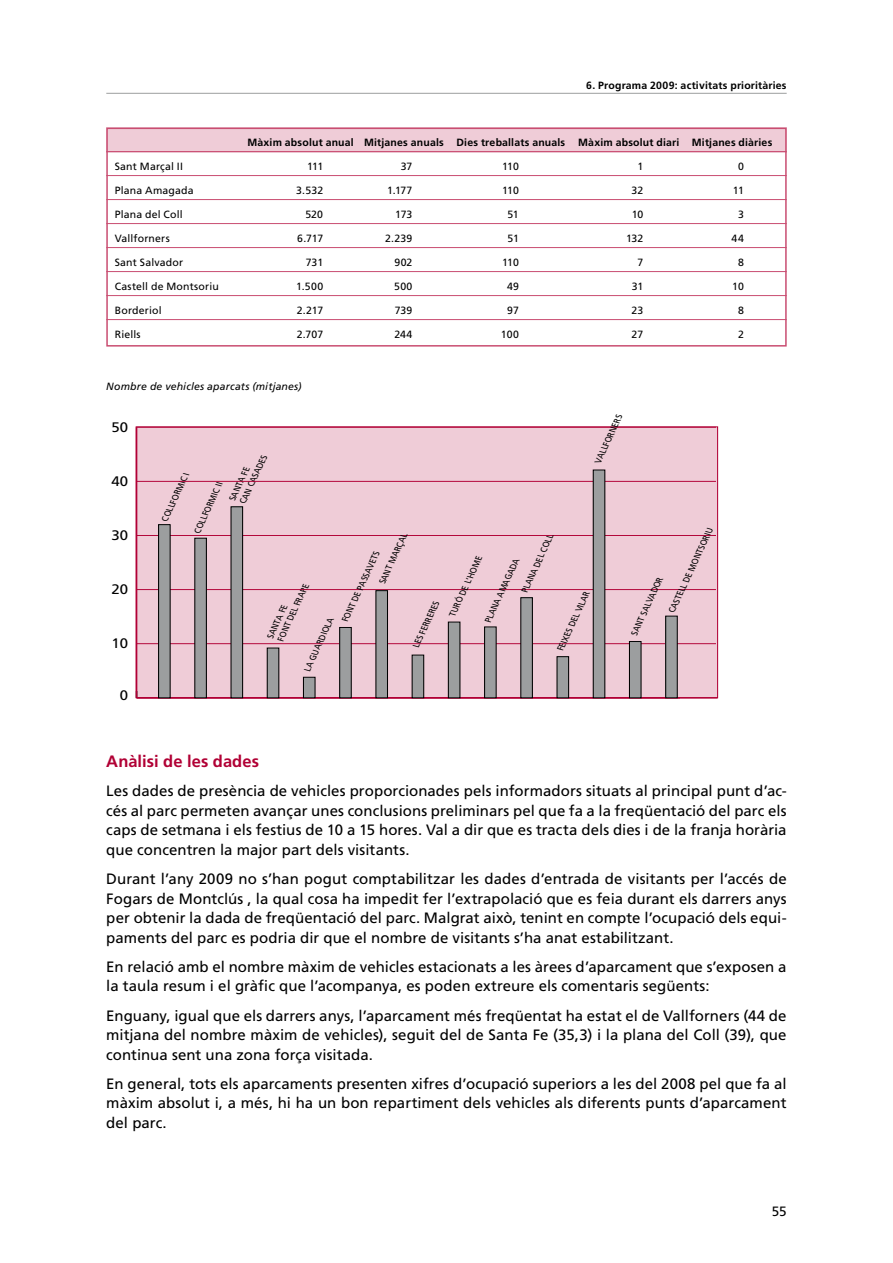
<style>
.page{position:relative;width:893px;height:1263px;background:#fff}
.page>*{position:absolute;margin:0;border:0;box-sizing:border-box;transform-origin:0 0}
.t1{font:700 16.5px "Frutiger LT Std";letter-spacing:.005em;color:#b10035}
.t2{font:15px/19.5px "Frutiger LT Std";color:#000;text-align:justify}
.t3{font:13.8px "Frutiger LT Std";color:#000;scale:1.08 1}
.t4{font:13.5px "Frutiger LT Std";color:#000}
.t5{font:10.5px "Frutiger LT Std";letter-spacing:.015em;color:#000}
.t6{font:700 10.5px "Frutiger LT Std";letter-spacing:.015em;color:#000}
.t7{font:italic 10.5px "Frutiger LT Std";letter-spacing:.015em;color:#000}
.t8{font:italic 8.85px/18.3px "Frutiger LT Std";color:#000;scale:.9 1}
</style>
<div class="page">
<div style="left:106px;top:128px;width:681px;height:25px;background:#efccd7"></div>
<div style="left:106px;top:128px;width:681px;height:219px;border:2px solid #c94d71"></div>
<hr style="left:106px;top:93px;width:681px;height:1px;background:#9c9e9f">
<hr style="left:106px;top:151px;width:681px;height:1px;background:#c94d71">
<hr style="left:106px;top:175px;width:681px;height:1px;background:#c94d71">
<hr style="left:106px;top:199px;width:681px;height:1px;background:#c94d71">
<hr style="left:106px;top:223px;width:681px;height:1px;background:#c94d71">
<hr style="left:106px;top:247px;width:681px;height:1px;background:#c94d71">
<hr style="left:106px;top:271px;width:681px;height:1px;background:#c94d71">
<hr style="left:106px;top:295px;width:681px;height:1px;background:#c94d71">
<hr style="left:106px;top:319px;width:681px;height:1px;background:#c94d71">
<div style="left:136px;top:427px;width:582px;height:271px;background:#efccd7"></div>
<hr style="left:136px;top:427px;width:1px;height:271px;background:#b10035">
<hr style="left:137px;top:697px;width:580px;height:1px;background:#b10035">
<hr style="left:137px;top:643px;width:579px;height:1px;background:#b10035">
<hr style="left:137px;top:589px;width:579px;height:1px;background:#b10035">
<hr style="left:137px;top:535px;width:579px;height:1px;background:#b10035">
<hr style="left:137px;top:481px;width:579px;height:1px;background:#b10035">
<hr style="left:137px;top:427px;width:579px;height:1px;background:#b10035">
<div style="left:159px;top:525px;width:11px;height:173px;background:#9c9e9f"></div>
<div style="left:158px;top:524px;width:13px;height:174px;border:1px solid #000"></div>
<div style="left:195px;top:538px;width:11px;height:160px;background:#9c9e9f"></div>
<div style="left:194px;top:538px;width:13px;height:160px;border:1px solid #000"></div>
<div style="left:231px;top:507px;width:12px;height:191px;background:#9c9e9f"></div>
<div style="left:231px;top:506px;width:12px;height:192px;border:1px solid #000"></div>
<div style="left:267px;top:648px;width:12px;height:50px;background:#9c9e9f"></div>
<div style="left:267px;top:648px;width:12px;height:50px;border:1px solid #000"></div>
<div style="left:303px;top:677px;width:12px;height:21px;background:#9c9e9f"></div>
<div style="left:303px;top:677px;width:12px;height:21px;border:1px solid #000"></div>
<div style="left:340px;top:627px;width:11px;height:71px;background:#9c9e9f"></div>
<div style="left:339px;top:627px;width:13px;height:71px;border:1px solid #000"></div>
<div style="left:376px;top:591px;width:11px;height:107px;background:#9c9e9f"></div>
<div style="left:376px;top:590px;width:12px;height:108px;border:1px solid #000"></div>
<div style="left:412px;top:655px;width:12px;height:43px;background:#9c9e9f"></div>
<div style="left:412px;top:655px;width:12px;height:43px;border:1px solid #000"></div>
<div style="left:448px;top:622px;width:12px;height:76px;background:#9c9e9f"></div>
<div style="left:448px;top:622px;width:12px;height:76px;border:1px solid #000"></div>
<div style="left:485px;top:627px;width:11px;height:71px;background:#9c9e9f"></div>
<div style="left:484px;top:626px;width:12px;height:72px;border:1px solid #000"></div>
<div style="left:521px;top:598px;width:11px;height:100px;background:#9c9e9f"></div>
<div style="left:520px;top:597px;width:13px;height:101px;border:1px solid #000"></div>
<div style="left:557px;top:657px;width:12px;height:41px;background:#9c9e9f"></div>
<div style="left:557px;top:656px;width:12px;height:42px;border:1px solid #000"></div>
<div style="left:593px;top:470px;width:12px;height:228px;background:#9c9e9f"></div>
<div style="left:593px;top:470px;width:12px;height:228px;border:1px solid #000"></div>
<div style="left:629px;top:641px;width:12px;height:57px;background:#9c9e9f"></div>
<div style="left:629px;top:641px;width:12px;height:57px;border:1px solid #000"></div>
<div style="left:666px;top:616px;width:11px;height:82px;background:#9c9e9f"></div>
<div style="left:665px;top:616px;width:13px;height:82px;border:1px solid #000"></div>
<p class="t6" style="left:586px;top:79px;width:202px">6. Programa 2009: activitats prioritàries</p>
<p class="t6" style="left:247px;top:136px;width:526px">Màxim absolut anual Mitjanes anuals Dies treballats anuals Màxim absolut diari Mitjanes diàries</p>
<p class="t5" style="left:115px;top:160px;width:70px">Sant Marçal II</p>
<p class="t5" style="left:307px;top:160px;width:18px">111</p>
<p class="t5" style="left:401px;top:160px;width:13px">37</p>
<p class="t5" style="left:502px;top:160px;width:18px">110</p>
<p class="t5" style="left:637px;top:160px;width:7px">1</p>
<p class="t5" style="left:738px;top:160px;width:7px">0</p>
<p class="t5" style="left:115px;top:184px;width:80px">Plana Amagada</p>
<p class="t5" style="left:296px;top:184px;width:28px">3.532</p>
<p class="t5" style="left:387px;top:184px;width:27px">1.177</p>
<p class="t5" style="left:502px;top:184px;width:18px">110</p>
<p class="t5" style="left:631px;top:184px;width:13px">32</p>
<p class="t5" style="left:733px;top:184px;width:12px">11</p>
<p class="t5" style="left:115px;top:208px;width:69px">Plana del Coll</p>
<p class="t5" style="left:305px;top:208px;width:19px">520</p>
<p class="t5" style="left:395px;top:208px;width:19px">173</p>
<p class="t5" style="left:507px;top:208px;width:13px">51</p>
<p class="t5" style="left:632px;top:208px;width:13px">10</p>
<p class="t5" style="left:738px;top:208px;width:7px">3</p>
<p class="t5" style="left:115px;top:232px;width:57px">Vallforners</p>
<p class="t5" style="left:297px;top:232px;width:27px">6.717</p>
<p class="t5" style="left:385px;top:232px;width:29px">2.239</p>
<p class="t5" style="left:507px;top:232px;width:13px">51</p>
<p class="t5" style="left:626px;top:232px;width:19px">132</p>
<p class="t5" style="left:732px;top:232px;width:14px">44</p>
<p class="t5" style="left:115px;top:256px;width:70px">Sant Salvador</p>
<p class="t5" style="left:306px;top:256px;width:19px">731</p>
<p class="t5" style="left:394px;top:256px;width:20px">902</p>
<p class="t5" style="left:502px;top:256px;width:18px">110</p>
<p class="t5" style="left:637px;top:256px;width:7px">7</p>
<p class="t5" style="left:738px;top:256px;width:7px">8</p>
<p class="t5" style="left:115px;top:280px;width:106px">Castell de Montsoriu</p>
<p class="t5" style="left:296px;top:280px;width:28px">1.500</p>
<p class="t5" style="left:394px;top:280px;width:20px">500</p>
<p class="t5" style="left:507px;top:280px;width:13px">49</p>
<p class="t5" style="left:632px;top:280px;width:13px">31</p>
<p class="t5" style="left:732px;top:280px;width:13px">10</p>
<p class="t5" style="left:115px;top:304px;width:48px">Borderiol</p>
<p class="t5" style="left:297px;top:304px;width:28px">2.217</p>
<p class="t5" style="left:395px;top:304px;width:19px">739</p>
<p class="t5" style="left:507px;top:304px;width:13px">97</p>
<p class="t5" style="left:631px;top:304px;width:13px">23</p>
<p class="t5" style="left:738px;top:304px;width:7px">8</p>
<p class="t5" style="left:115px;top:328px;width:27px">Riells</p>
<p class="t5" style="left:297px;top:328px;width:28px">2.707</p>
<p class="t5" style="left:394px;top:328px;width:20px">244</p>
<p class="t5" style="left:501px;top:328px;width:19px">100</p>
<p class="t5" style="left:632px;top:328px;width:13px">27</p>
<p class="t5" style="left:738px;top:328px;width:7px">2</p>
<p class="t7" style="left:106px;top:380px;width:197px">Nombre de vehicles aparcats (mitjanes)</p>
<p class="t3" style="left:111px;top:419px;width:17px">50</p>
<p class="t3" style="left:111px;top:473px;width:17px">40</p>
<p class="t3" style="left:111px;top:527px;width:17px">30</p>
<p class="t3" style="left:111px;top:581px;width:17px">20</p>
<p class="t3" style="left:111px;top:635px;width:17px">10</p>
<p class="t3" style="left:120px;top:687px;width:9px">0</p>
<p class="t8" style="left:234px;top:499px;width:61px;rotate:-65deg">CAN CASADES</p>
<p class="t8" style="left:156px;top:517px;width:61px;rotate:-65deg">COLLFORMIC I</p>
<p class="t8" style="left:207px;top:488px;width:42px;text-indent:-44px;rotate:-65deg">COLLFORMIC II<br>SANTA FE</p>
<p class="t8" style="left:358px;top:572px;width:62px;line-height:17.7px;text-indent:-50px;rotate:-65deg">FONT DE PASSAVETS<br>SANT MARÇAL</p>
<p class="t8" style="left:265px;top:635px;width:73px;line-height:10.6px;rotate:-65deg">SANTA FE<br>FONT DEL FRARE</p>
<p class="t8" style="left:408px;top:643px;width:58px;rotate:-65deg">LES FERRERES</p>
<p class="t8" style="left:299px;top:666px;width:66px;rotate:-65deg">LA GUARDIOLA</p>
<p class="t8" style="left:589px;top:459px;width:61px;rotate:-65deg">VALLFORNERS</p>
<p class="t8" style="left:516px;top:588px;width:72px;rotate:-65deg">PLANA DEL COLL</p>
<p class="t8" style="left:444px;top:612px;width:75px;rotate:-65deg">TURÓ DE L’HOME</p>
<p class="t8" style="left:479px;top:618px;width:79px;rotate:-65deg">PLANA AMAGADA</p>
<p class="t8" style="left:552px;top:646px;width:74px;rotate:-65deg">FEIXES DEL VILAR</p>
<p class="t8" style="left:663px;top:608px;width:105px;rotate:-65deg">CASTELL DE MONTSORIU</p>
<p class="t8" style="left:626px;top:631px;width:72px;rotate:-65deg">SANT SALVADOR</p>
<p class="t1" style="left:106px;top:752px;width:154px">Anàlisi de les dades</p>
<p class="t2" style="left:106px;top:781px;width:682px">Les dades de presència de vehicles proporcionades pels informadors situats al principal punt d’ac&shy;cés al parc permeten avançar unes conclusions preliminars pel que fa a la freqüentació del parc els caps de setmana i els festius de 10 a 15 hores. Val a dir que es tracta dels dies i de la franja horària que concentren la major part dels visitants.</p>
<p class="t2" style="left:106px;top:869px;width:682px">Durant l’any 2009 no s’han pogut comptabilitzar les dades d’entrada de visitants per l’accés de Fogars de Montclús , la qual cosa ha impedit fer l’extrapolació que es feia durant els darrers anys per obtenir la dada de freqüentació del parc. Malgrat això, tenint en compte l’ocupació dels equi&shy;paments del parc es podria dir que el nombre de visitants s’ha anat estabilitzant.</p>
<p class="t2" style="left:106px;top:957px;width:682px">En relació amb el nombre màxim de vehicles estacionats a les àrees d’aparcament que s’exposen a la taula resum i el gràfic que l’acompanya, es poden extreure els comentaris següents:</p>
<p class="t2" style="left:106px;top:1006px;width:682px">Enguany, igual que els darrers anys, l’aparcament més freqüentat ha estat el de Vallforners (44 de mitjana del nombre màxim de vehicles), seguit del de Santa Fe (35,3) i la plana del Coll (39), que continua sent una zona força visitada.</p>
<p class="t2" style="left:106px;top:1074px;width:682px">En general, tots els aparcaments presenten xifres d’ocupació superiors a les del 2008 pel que fa al màxim absolut i, a més, hi ha un bon repartiment dels vehicles als diferents punts d’aparcament del parc.</p>
<p class="t4" style="left:772px;top:1203px;width:17px">55</p>
</div>
